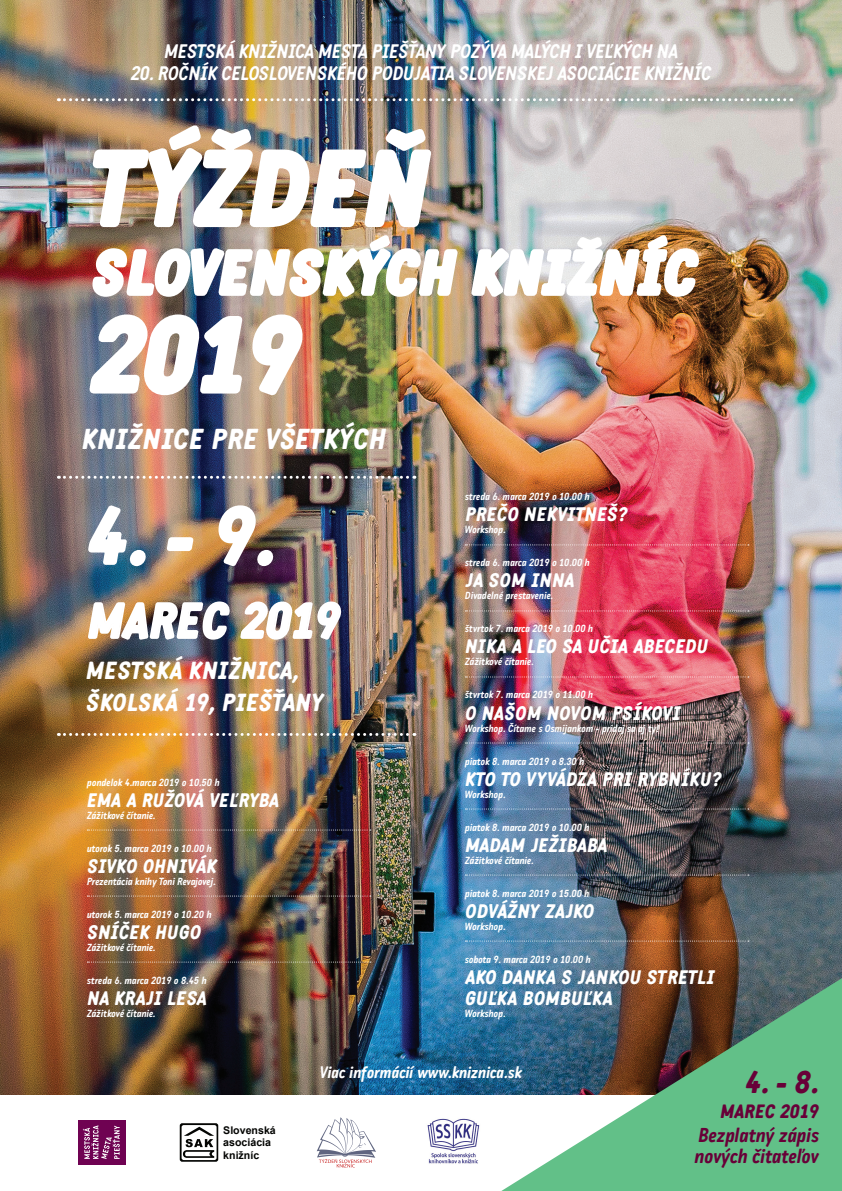
<style>
.page{position:relative;width:842px;height:1191px;background:#fff}
.page>*{position:absolute;margin:0;border:0;box-sizing:border-box;transform-origin:0 0}
.t1{font:italic 800 101.5px "Katarine";letter-spacing:.005em;color:#fff}
.t2{font:italic 800 78px "Katarine";color:#fff}
.t3{font:italic 800 58.8px "Katarine";letter-spacing:.015em;color:#fff}
.t4{font:italic 800 48px "Katarine";color:#fff}
.t5{font:italic 800 30.4px "Katarine";color:#680038}
.t6{font:italic 800 28px "Katarine";letter-spacing:.015em;color:#fff}
.t7{font:italic 800 24px/32px "Katarine";letter-spacing:.015em;color:#fff}
.t8{font:italic 700 19.5px/21.3px "Katarine";color:#680038}
.t9{font:italic 800 19px/21px "Katarine";letter-spacing:.015em;color:#fff}
.t10{font:italic 700 19px "Katarine";letter-spacing:-.01em;color:#fff}
.t11{font:italic 800 19px "Katarine";letter-spacing:-.005em;color:#fff}
.t12{font:italic 800 18.7px "Katarine";color:#680038}
.t13{font:italic 700 16px "Katarine";color:#fff}
.t14{font:700 10.6px/12.7px "Arial";color:#040503}
.t15{font:italic 700 10px "Katarine";color:#fff}
.t16{font:italic 700 10px "Katarine";letter-spacing:-.02em;color:#fff}
</style>
<div class="page">
<img style="left:0;top:0;width:842px;height:1094px">
<svg style="left:87px;top:504px;width:58px;height:63px;background:#778798"></svg>
<svg style="left:168px;top:536px;width:26px;height:16px"></svg>
<img style="left:218px;top:504px;width:55px;height:63px">
<img style="left:87px;top:600px;width:143px;height:41px">
<img style="left:240px;top:600px;width:102px;height:41px">
<svg style="left:87px;top:829px;width:284px;height:1px"></svg>
<svg style="left:87px;top:895px;width:284px;height:1px"></svg>
<svg style="left:87px;top:961px;width:284px;height:1px"></svg>
<svg style="left:465px;top:544px;width:284px;height:1px"></svg>
<svg style="left:465px;top:610px;width:284px;height:1px"></svg>
<svg style="left:465px;top:676px;width:284px;height:1px"></svg>
<svg style="left:465px;top:742px;width:284px;height:1px"></svg>
<svg style="left:465px;top:808px;width:284px;height:1px"></svg>
<svg style="left:465px;top:874px;width:284px;height:1px"></svg>
<svg style="left:465px;top:940px;width:16px;height:1px"></svg>
<div style="left:78px;top:1119px;width:48px;height:45px;background:#6f0252"></div>
<svg style="left:83px;top:1125px;width:37px;height:34px"></svg>
<img style="left:179px;top:1124px;width:40px;height:38px">
<img style="left:180px;top:1123px;width:38px;height:38px">
<img style="left:184px;top:1126px;width:30px;height:9px">
<img style="left:183px;top:1150px;width:31px;height:7px">
<svg style="left:317px;top:1117px;width:59px;height:50px"></svg>
<img style="left:427px;top:1118px;width:53px;height:46px">
<svg style="left:58px;top:733px;width:357px;height:3px"></svg>
<svg style="left:58px;top:476px;width:357px;height:3px"></svg>
<img style="left:58px;top:98px;width:734px;height:3px">
<img style="left:90px;top:123px;width:365px;height:177px">
<img style="left:473px;top:233px;width:227px;height:67px">
<img style="left:89px;top:312px;width:153px;height:85px">
<svg style="left:253px;top:312px;width:51px;height:86px"></svg>
<img style="left:481px;top:888px;width:361px;height:303px">
<h3 class="t10" style="left:164px;top:39px;width:515px">MESTSKÁ KNIŽNICA MESTA PIEŠŤANY POZÝVA MALÝCH I VEĽKÝCH NA</h3>
<h3 class="t10" style="left:131px;top:61px;width:582px">20. ROČNÍK CELOSLOVENSKÉHO PODUJATIA SLOVENSKEJ ASOCIÁCIE KNIŽNÍC</h3>
<h1 class="t1" style="left:92px;top:123px;width:338px">TÝŽDEŇ</h1>
<h3 class="t3" style="left:92px;top:235px;width:606px">SLOVENSKÝCH KNIŽNÍC</h3>
<h1 class="t1" style="left:91px;top:290px;width:210px">2019</h1>
<h3 class="t6" style="left:82px;top:421px;width:306px">KNIŽNICE PRE VŠETKÝCH</h3>
<h2 class="t2" style="left:87px;top:486px;width:190px">4. - 9.</h2>
<h3 class="t4" style="left:87px;top:590px;width:254px">MAREC 2019</h3>
<h3 class="t7" style="left:86px;top:654px;width:239px">MESTSKÁ KNIŽNICA,<br>ŠKOLSKÁ 19, PIEŠŤANY</h3>
<p class="t15" style="left:87px;top:775px;width:134px">pondelok 4.marca 2019 o 10.50 h</p>
<h3 class="t11" style="left:87px;top:787px;width:193px">EMA A RUŽOVÁ VEĽRYBA</h3>
<p class="t15" style="left:87px;top:808px;width:70px">Zážitkové čítanie.</p>
<p class="t15" style="left:87px;top:841px;width:126px">utorok 5. marca 2019 o 10.00 h</p>
<h3 class="t9" style="left:87px;top:855px;width:131px">SIVKO OHNIVÁK</h3>
<p class="t16" style="left:87px;top:874px;width:130px">Prezentácia knihy Toni Revajovej.</p>
<p class="t15" style="left:87px;top:907px;width:126px">utorok 5. marca 2019 o 10.20 h</p>
<h3 class="t9" style="left:87px;top:921px;width:116px">SNÍČEK HUGO</h3>
<p class="t15" style="left:87px;top:940px;width:70px">Zážitkové čítanie.</p>
<p class="t15" style="left:87px;top:973px;width:121px">streda 6. marca 2019 o 8.45 h</p>
<h3 class="t9" style="left:87px;top:987px;width:121px">NA KRAJI LESA</h3>
<p class="t15" style="left:87px;top:1006px;width:70px">Zážitkové čítanie.</p>
<p class="t15" style="left:465px;top:490px;width:126px">streda 6. marca 2019 o 10.00 h</p>
<h3 class="t9" style="left:465px;top:504px;width:165px">PREČO NEKVITNEŠ?</h3>
<p class="t15" style="left:465px;top:523px;width:42px">Workshop.</p>
<p class="t15" style="left:465px;top:556px;width:126px">streda 6. marca 2019 o 10.00 h</p>
<h3 class="t9" style="left:465px;top:570px;width:111px">JA SOM INNA</h3>
<p class="t15" style="left:465px;top:589px;width:89px">Divadelné prestavenie.</p>
<p class="t15" style="left:465px;top:622px;width:130px">štvrtok 7. marca 2019 o 10.00 h</p>
<h3 class="t9" style="left:465px;top:636px;width:245px">NIKA A LEO SA UČIA ABECEDU</h3>
<p class="t15" style="left:465px;top:655px;width:70px">Zážitkové čítanie.</p>
<p class="t15" style="left:465px;top:688px;width:130px">štvrtok 7. marca 2019 o 11.00 h</p>
<h3 class="t9" style="left:465px;top:702px;width:217px">O NAŠOM NOVOM PSÍKOVI</h3>
<p class="t15" style="left:465px;top:721px;width:196px">Workshop. Čítame s Osmijankom - pridaj sa aj ty!</p>
<p class="t15" style="left:465px;top:754px;width:121px">piatok 8. marca 2019 o 8.30 h</p>
<h3 class="t9" style="left:465px;top:768px;width:259px">KTO TO VYVÁDZA PRI RYBNÍKU?</h3>
<p class="t15" style="left:465px;top:787px;width:42px">Workshop.</p>
<p class="t15" style="left:465px;top:820px;width:126px">piatok 8. marca 2019 o 10.00 h</p>
<h3 class="t9" style="left:465px;top:834px;width:144px">MADAM JEŽIBABA</h3>
<p class="t15" style="left:465px;top:853px;width:70px">Zážitkové čítanie.</p>
<p class="t15" style="left:465px;top:886px;width:126px">piatok 8. marca 2019 o 15.00 h</p>
<h3 class="t9" style="left:465px;top:900px;width:131px">ODVÁŽNY ZAJKO</h3>
<p class="t15" style="left:465px;top:919px;width:42px">Workshop.</p>
<p class="t15" style="left:465px;top:952px;width:127px">sobota 9. marca 2019 o 10.00 h</p>
<h3 class="t9" style="left:465px;top:966px;width:251px">AKO DANKA S JANKOU STRETLI<br>GUĽKA BOMBUĽKA</h3>
<p class="t15" style="left:465px;top:1006px;width:42px">Workshop.</p>
<p class="t14" style="left:223px;top:1123px;width:54px">Slovenská asociácia knižníc</p>
<h3 class="t13" style="left:320px;top:1062px;width:203px">Viac informácií www.kniznica.sk</h3>
<h3 class="t5" style="left:745px;top:1062px;width:75px">4. - 8.</h3>
<h3 class="t12" style="left:720px;top:1099px;width:100px">MAREC 2019</h3>
<h3 class="t8" style="left:694px;top:1123px;width:126px">Bezplatný zápis nových čitateľov</h3>
</div>
